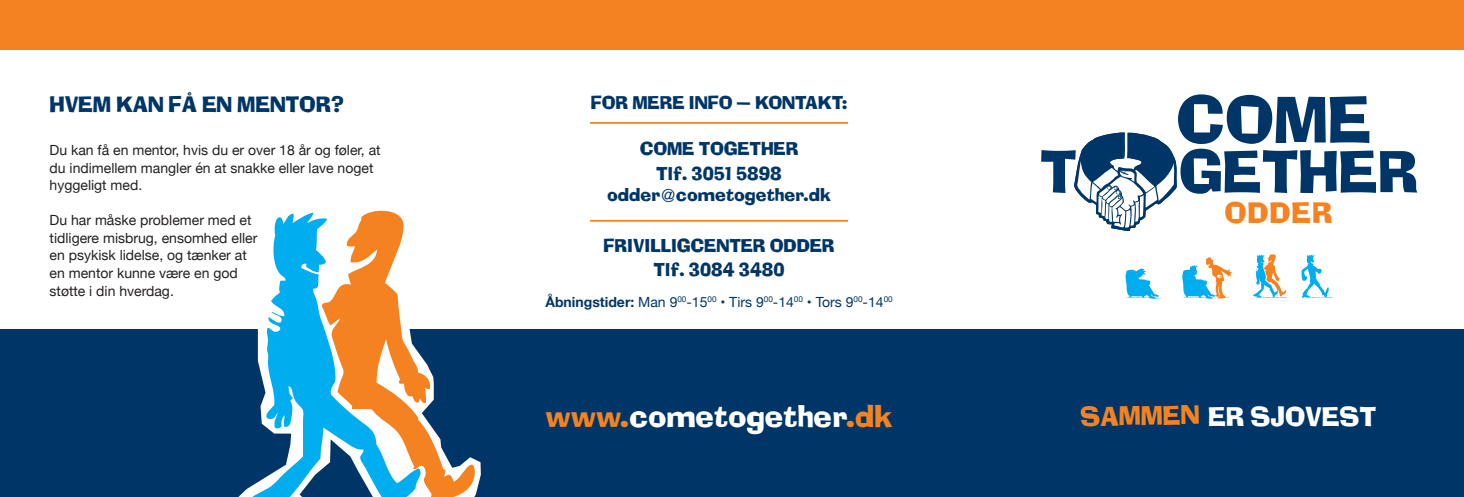
<style>
.page{position:relative;width:1464px;height:497px;background:#fff}
.page>*{position:absolute;margin:0;border:0;box-sizing:border-box;transform-origin:0 0}
.t1{font:29.75px "Adelaide";color:#fff}
.t2{font:28px "Adelaide";letter-spacing:.04em;color:#f58220}
.t3{font:25.55px "Adelaide";color:#fff}
.t4{font:25.55px "Adelaide";color:#f58220}
.t5{font:21px "Adelaide";color:#003667}
.t6{font:17.5px "Adelaide";color:#003667}
.t7{font:14px/17.5px "Helvetica Neue";color:#231f20}
.t8{font:14px "Helvetica Neue";color:#003667}
.s1{font-weight:700}
.s2{color:#f58220}
</style>
<div class="page">
<div style="left:0;top:329px;width:1463px;height:167px;background:#003667"></div>
<div style="left:0;top:0;width:1463px;height:50px;background:#f58220"></div>
<svg style="left:1253px;top:254px;width:33px;height:43px"></svg>
<svg style="left:1125px;top:268px;width:36px;height:30px"></svg>
<svg style="left:1301px;top:254px;width:28px;height:43px"></svg>
<svg style="left:1182px;top:257px;width:49px;height:41px"></svg>
<svg style="left:247px;top:212px;width:233px;height:284px"></svg>
<svg style="left:1041px;top:94px;width:376px;height:137px"></svg>
<hr style="left:590px;top:122px;width:258px;height:2px;background:#f58220">
<hr style="left:590px;top:219px;width:258px;height:2px;background:#f58220">
<p class="t5" style="left:50px;top:92px;width:296px">HVEM KAN FÅ EN MENTOR?</p>
<p class="t7" style="left:50px;top:142px;width:332px">Du kan få en mentor, hvis du er over 18 år og føler, at du indimellem mangler én at snakke eller lave noget hyggeligt med.</p>
<p class="t7" style="left:50px;top:212px;width:203px">Du har måske problemer med et</p>
<p class="t7" style="left:50px;top:230px;width:209px">tidligere misbrug, ensomhed eller</p>
<p class="t7" style="left:50px;top:247px;width:199px">en psykisk lidelse, og tænker at</p>
<p class="t7" style="left:50px;top:265px;width:190px">en mentor kunne være en god</p>
<p class="t7" style="left:50px;top:282px;width:126px">støtte i din hverdag.</p>
<p class="t6" style="left:590px;top:93px;width:258px">FOR MERE INFO – KONTAKT:</p>
<p class="t6" style="left:639px;top:138px;width:160px">COME TOGETHER</p>
<p class="t6" style="left:656px;top:163px;width:127px">Tlf. 3051 5898</p>
<p class="t6" style="left:607px;top:184px;width:225px">odder@cometogether.dk</p>
<p class="t6" style="left:603px;top:234px;width:232px">FRIVILLIGCENTER ODDER</p>
<p class="t6" style="left:653px;top:259px;width:133px">Tlf. 3084 3480</p>
<p class="t8" style="left:545px;top:291px;width:349px"><span class="s1">Åbningstider:</span> Man 9<sup>00</sup>-15<sup>00</sup> • Tirs 9<sup>00</sup>-14<sup>00</sup> • Tors 9<sup>00</sup>-14<sup>00</sup></p>
<p class="t2" style="left:1224px;top:195px;width:109px">ODDER</p>
<p class="t1" style="left:545px;top:398px;width:348px"><span class="s2">www.</span>cometogether<span class="s2">.dk</span></p>
<p class="t4" style="left:1080px;top:401px;width:121px;rotate:-1deg">SAMMEN</p>
<p class="t3" style="left:1208px;top:401px;width:169px">ER SJOVEST</p>
</div>
